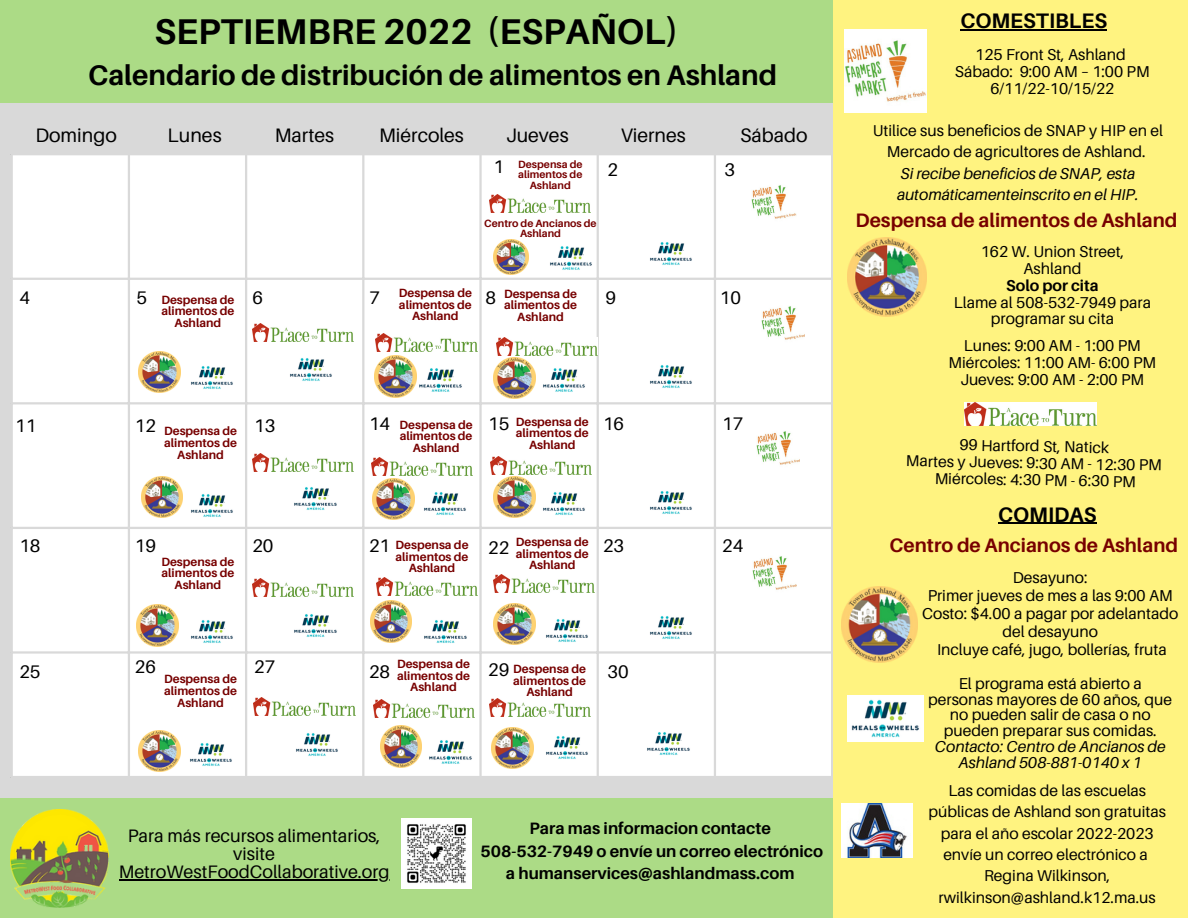
<style>
.page{position:relative;width:1188px;height:918px;background:#d9d9d9}
.page>*{position:absolute;margin:0;border:0;box-sizing:border-box;transform-origin:0 0}
.t1{font:700 35.7px "Aileron";color:#000}
.t2{font:700 28.35px "Aileron";color:#000}
.t3{font:700 21px "Aileron";color:#000}
.t4{font:700 19.5px "Aileron";color:#700}
.t5{font:19.5px "Aileron";color:#000}
.t6{font:18.15px "Aileron";color:#000}
.t7{font:18px/18px "Aileron";color:#000;text-align:center}
.t8{font:700 16.5px/22.5px "Aileron";color:#000;text-align:center}
.t9{font:15.75px/16.8px "Aileron";color:#000;text-align:center}
.t10{font:italic 15.75px/15.8px "Aileron";color:#000;text-align:center}
.t11{font:700 15.75px "Aileron";color:#000}
.t12{font:700 12px/11.6px "Aileron";color:#700;text-align:center}
.t13{font:700 10.5px/10.5px "Aileron";color:#700;text-align:center}
</style>
<div class="page">
<div style="left:0;top:0;width:834px;height:102px;background:#acdb86"></div>
<div style="left:0;top:798px;width:834px;height:120px;background:#acdb86"></div>
<div style="left:13px;top:155px;width:818px;height:621px;background:#fff"></div>
<hr style="left:128px;top:155px;width:2px;height:621px;background:#d9d9d9">
<hr style="left:245px;top:155px;width:2px;height:621px;background:#d9d9d9">
<hr style="left:362px;top:155px;width:2px;height:621px;background:#d9d9d9">
<hr style="left:479px;top:155px;width:3px;height:621px;background:#d9d9d9">
<hr style="left:597px;top:155px;width:2px;height:621px;background:#d9d9d9">
<hr style="left:714px;top:155px;width:2px;height:621px;background:#d9d9d9">
<hr style="left:11px;top:278px;width:822px;height:2px;background:#d9d9d9">
<hr style="left:11px;top:402px;width:822px;height:2px;background:#d9d9d9">
<hr style="left:11px;top:527px;width:822px;height:2px;background:#d9d9d9">
<hr style="left:11px;top:651px;width:822px;height:3px;background:#d9d9d9">
<div style="left:833px;top:0;width:355px;height:918px;background:#fff380"></div>
<hr style="left:960px;top:29px;width:147px;height:1px;background:#000">
<hr style="left:998px;top:523px;width:98px;height:1px;background:#000">
<img style="left:11px;top:809px;width:97px;height:98px">
<hr style="left:119px;top:879px;width:271px;height:2px;background:#000">
<img style="left:847px;top:695px;width:77px;height:46px">
<img style="left:647px;top:240px;width:47px;height:28px">
<img style="left:547px;top:244px;width:47px;height:28px">
<img style="left:647px;top:362px;width:47px;height:28px">
<img style="left:541px;top:366px;width:47px;height:28px">
<img style="left:417px;top:366px;width:47px;height:28px">
<img style="left:421px;top:489px;width:48px;height:28px">
<img style="left:541px;top:489px;width:47px;height:28px">
<img style="left:188px;top:364px;width:48px;height:28px">
<img style="left:188px;top:491px;width:48px;height:28px">
<img style="left:188px;top:617px;width:48px;height:28px">
<img style="left:422px;top:617px;width:47px;height:28px">
<img style="left:427px;top:738px;width:47px;height:28px">
<img style="left:188px;top:740px;width:47px;height:28px">
<img style="left:647px;top:614px;width:47px;height:28px">
<img style="left:543px;top:616px;width:47px;height:29px">
<img style="left:294px;top:730px;width:47px;height:29px">
<img style="left:292px;top:611px;width:47px;height:28px">
<img style="left:292px;top:485px;width:47px;height:28px">
<img style="left:287px;top:356px;width:47px;height:28px">
<img style="left:647px;top:488px;width:47px;height:28px">
<img style="left:845px;top:30px;width:82px;height:82px">
<img style="left:848px;top:238px;width:79px;height:79px">
<img style="left:841px;top:586px;width:77px;height:77px">
<img style="left:752px;top:180px;width:45px;height:45px">
<img style="left:761px;top:300px;width:44px;height:45px">
<img style="left:756px;top:425px;width:44px;height:45px">
<img style="left:752px;top:551px;width:44px;height:45px">
<img style="left:139px;top:351px;width:42px;height:42px">
<img style="left:141px;top:476px;width:42px;height:42px">
<img style="left:136px;top:605px;width:42px;height:41px">
<img style="left:139px;top:730px;width:42px;height:42px">
<img style="left:375px;top:356px;width:42px;height:41px">
<img style="left:373px;top:478px;width:41px;height:42px">
<img style="left:370px;top:601px;width:42px;height:41px">
<img style="left:380px;top:726px;width:42px;height:41px">
<img style="left:494px;top:240px;width:34px;height:35px">
<img style="left:494px;top:357px;width:41px;height:42px">
<img style="left:494px;top:476px;width:41px;height:42px">
<img style="left:494px;top:603px;width:41px;height:42px">
<img style="left:841px;top:803px;width:71px;height:54px">
<img style="left:492px;top:727px;width:41px;height:42px">
<img style="left:543px;top:734px;width:47px;height:28px">
<img style="left:645px;top:729px;width:47px;height:29px">
<img style="left:402px;top:819px;width:70px;height:70px">
<img style="left:965px;top:403px;width:131px;height:22px">
<img style="left:252px;top:323px;width:101px;height:18px">
<img style="left:252px;top:453px;width:101px;height:18px">
<img style="left:252px;top:579px;width:101px;height:18px">
<img style="left:254px;top:697px;width:101px;height:18px">
<img style="left:376px;top:334px;width:101px;height:18px">
<img style="left:496px;top:337px;width:102px;height:18px">
<img style="left:489px;top:195px;width:102px;height:18px">
<img style="left:490px;top:456px;width:101px;height:18px">
<img style="left:494px;top:575px;width:101px;height:18px">
<img style="left:489px;top:698px;width:102px;height:18px">
<img style="left:372px;top:458px;width:101px;height:18px">
<img style="left:377px;top:578px;width:101px;height:18px">
<img style="left:373px;top:699px;width:101px;height:18px">
<h1 class="t1" style="left:154px;top:9px;width:526px">SEPTIEMBRE 2022 (ESPAÑOL)</h1>
<h2 class="t2" style="left:88px;top:57px;width:690px">Calendario de distribución de alimentos en Ashland</h2>
<p class="t5" style="left:35px;top:123px;width:83px">Domingo</p>
<p class="t5" style="left:168px;top:123px;width:55px">Lunes</p>
<p class="t5" style="left:275px;top:123px;width:61px">Martes</p>
<p class="t5" style="left:379px;top:123px;width:86px">Miércoles</p>
<p class="t5" style="left:506px;top:123px;width:64px">Jueves</p>
<p class="t5" style="left:621px;top:123px;width:67px">Viernes</p>
<p class="t5" style="left:740px;top:123px;width:69px">Sábado</p>
<p class="t6" style="left:494px;top:156px;width:12px">1</p>
<p class="t13" style="left:518px;top:159px;width:66px">Despensa de alimentos de<br>Ashland</p>
<p class="t13" style="left:484px;top:217px;width:114px">Centro de Ancianos de<br>Ashland</p>
<p class="t6" style="left:608px;top:158px;width:12px">2</p>
<p class="t6" style="left:725px;top:158px;width:12px">3</p>
<p class="t12" style="left:399px;top:287px;width:75px">Despensa de alimentos de<br>Ashland</p>
<p class="t6" style="left:19px;top:286px;width:12px">4</p>
<p class="t6" style="left:136px;top:286px;width:12px">5</p>
<p class="t6" style="left:252px;top:286px;width:12px">6</p>
<p class="t6" style="left:370px;top:286px;width:12px">7</p>
<p class="t6" style="left:485px;top:286px;width:12px">8</p>
<p class="t12" style="left:161px;top:293px;width:75px">Despensa de alimentos de<br>Ashland</p>
<p class="t12" style="left:504px;top:287px;width:75px">Despensa de alimentos de<br>Ashland</p>
<p class="t6" style="left:605px;top:286px;width:12px">9</p>
<p class="t6" style="left:720px;top:286px;width:23px">10</p>
<p class="t12" style="left:516px;top:415px;width:75px">Despensa de alimentos de<br>Ashland</p>
<p class="t6" style="left:15px;top:414px;width:23px">11</p>
<p class="t6" style="left:135px;top:414px;width:23px">12</p>
<p class="t6" style="left:254px;top:414px;width:23px">13</p>
<p class="t6" style="left:369px;top:413px;width:23px">14</p>
<p class="t6" style="left:488px;top:413px;width:23px">15</p>
<p class="t6" style="left:603px;top:413px;width:23px">16</p>
<p class="t6" style="left:722px;top:413px;width:23px">17</p>
<p class="t12" style="left:400px;top:418px;width:75px">Despensa de alimentos de<br>Ashland</p>
<p class="t12" style="left:164px;top:425px;width:75px">Despensa de alimentos de<br>Ashland</p>
<p class="t12" style="left:516px;top:536px;width:75px">Despensa de alimentos de<br>Ashland</p>
<p class="t6" style="left:19px;top:535px;width:23px">18</p>
<p class="t6" style="left:135px;top:535px;width:23px">19</p>
<p class="t6" style="left:252px;top:535px;width:23px">20</p>
<p class="t6" style="left:369px;top:535px;width:23px">21</p>
<p class="t6" style="left:488px;top:536px;width:23px">22</p>
<p class="t6" style="left:603px;top:535px;width:23px">23</p>
<p class="t6" style="left:722px;top:535px;width:23px">24</p>
<p class="t12" style="left:395px;top:539px;width:75px">Despensa de alimentos de<br>Ashland</p>
<p class="t12" style="left:161px;top:556px;width:75px">Despensa de alimentos de<br>Ashland</p>
<p class="t6" style="left:19px;top:660px;width:23px">25</p>
<p class="t6" style="left:135px;top:655px;width:23px">26</p>
<p class="t6" style="left:254px;top:655px;width:23px">27</p>
<p class="t6" style="left:369px;top:660px;width:23px">28</p>
<p class="t12" style="left:164px;top:673px;width:75px">Despensa de alimentos de<br>Ashland</p>
<p class="t12" style="left:397px;top:658px;width:75px">Despensa de alimentos de<br>Ashland</p>
<p class="t6" style="left:488px;top:659px;width:23px">29</p>
<p class="t6" style="left:608px;top:660px;width:23px">30</p>
<p class="t12" style="left:513px;top:663px;width:75px">Despensa de alimentos de<br>Ashland</p>
<p class="t7" style="left:119px;top:827px;width:272px">Para más recursos alimentarios, visite<br>MetroWestFoodCollaborative.org</p>
<p class="t8" style="left:481px;top:817px;width:344px">Para mas informacion contacte<br>508-532-7949 o envíe un correo electrónico a humanservices@ashlandmass.com</p>
<h3 class="t3" style="left:960px;top:8px;width:149px">COMESTIBLES</h3>
<p class="t9" style="left:955px;top:46px;width:196px">125 Front St, Ashland<br>Sábado: 9:00 AM – 1:00 PM<br>6/11/22-10/15/22</p>
<p class="t9" style="left:873px;top:120px;width:292px;line-height:21.3px">Utilice sus beneficios de SNAP y HIP en el<br>Mercado de agricultores de Ashland.</p>
<p class="t10" style="left:897px;top:162px;width:243px;line-height:21.3px;text-align:left">Si recibe beneficios de SNAP, esta automáticamenteinscrito en el HIP.</p>
<p class="t4" style="left:855px;top:208px;width:323px">Despensa de alimentos de Ashland</p>
<p class="t9" style="left:981px;top:243px;width:145px">162 W. Union Street,<br>Ashland</p>
<p class="t11" style="left:1006px;top:275px;width:94px">Solo por cita</p>
<p class="t9" style="left:954px;top:293px;width:199px">Llame al 508-532-7949 para programar su cita</p>
<p class="t9" style="left:949px;top:337px;width:209px">Lunes: 9:00 AM - 1:00 PM<br>Miércoles: 11:00 AM- 6:00 PM<br>Jueves: 9:00 AM - 2:00 PM</p>
<p class="t9" style="left:907px;top:435px;width:257px;rotate:1deg">99 Hartford St, Natick<br>Martes y Jueves: 9:30 AM - 12:30 PM<br>Miércoles: 4:30 PM - 6:30 PM</p>
<h3 class="t3" style="left:998px;top:501px;width:100px">COMIDAS</h3>
<p class="t4" style="left:890px;top:533px;width:290px">Centro de Ancianos de Ashland</p>
<p class="t9" style="left:922px;top:569px;width:258px;line-height:18px">Desayuno:<br>Primer jueves de mes a las 9:00 AM<br>Costo: $4.00 a pagar por adelantado del desayuno<br>Incluye café, jugo, bollerías, fruta</p>
<p class="t9" style="left:928px;top:675px;width:245px;line-height:15.8px">El programa está abierto a personas mayores de 60 años, que no pueden salir de casa o no pueden preparar sus comidas.</p>
<p class="t10" style="left:935px;top:738px;width:232px">Contacto: Centro de Ancianos de<br>Ashland 508-881-0140 x 1</p>
<p class="t9" style="left:928px;top:779px;width:239px;line-height:21.3px">Las comidas de las escuelas públicas de Ashland son gratuitas para el año escolar 2022-2023 envíe un correo electrónico a<br>Regina Wilkinson, rwilkinson@ashland.k12.ma.us</p>
</div>
